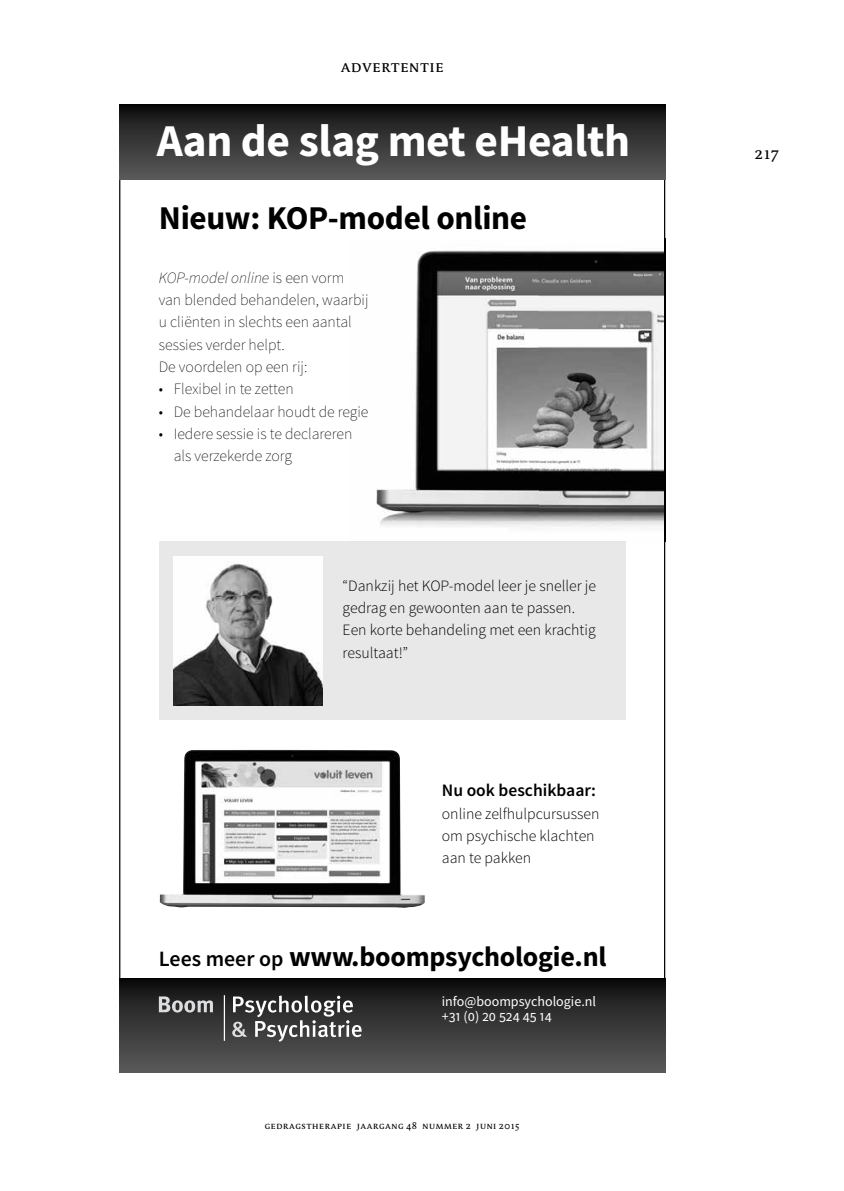
<style>
.page{position:relative;width:844px;height:1191px;background:#fff}
.page>*{position:absolute;margin:0;border:0;box-sizing:border-box;transform-origin:0 0}
.t1{font:700 45.5px "Source Sans Pro";letter-spacing:-.01em;color:#fff}
.t2{font:700 33.25px "Source Sans Pro";letter-spacing:-.01em;color:#000}
.t3{font:700 28px "Source Sans Pro";letter-spacing:-.01em;color:#000}
.t4{font:600 17.5px "Source Sans Pro";color:#000}
.t5{font:200 15.75px/22.4px "Source Sans Pro";color:#000}
.t6{font:300 15.75px/22.4px "Source Sans Pro";color:#000}
.t7{font:14.88px "Parable OT";letter-spacing:.04em;color:#000}
.t8{font:14px/15.8px "Source Sans Pro";color:#fff}
.t9{font:8.75px "Parable OT";letter-spacing:.065em;color:#000}
.s1{font-style:italic}
.s2{font-weight:600;font-size:21.88px}
</style>
<div class="page">
<svg style="left:119px;top:179px;width:546px;height:799px"></svg>
<img style="left:350px;top:239px;width:315px;height:303px">
<img style="left:350px;top:541px;width:275px;height:1px">
<img style="left:174px;top:556px;width:148px;height:149px">
<img style="left:160px;top:750px;width:264px;height:157px">
<div style="left:119px;top:105px;width:546px;height:74px;background:linear-gradient(to bottom,#101010,#5a5a5a)"></div>
<div style="left:119px;top:978px;width:546px;height:94px;background:linear-gradient(to bottom,#0f0f0f,#5b5b5b)"></div>
<svg style="left:159px;top:996px;width:54px;height:16px"></svg>
<svg style="left:232px;top:995px;width:129px;height:46px;background:#636363"></svg>
<hr style="left:224px;top:995px;width:1px;height:45px;background:#fff">
<p class="t7" style="left:340px;top:56px;width:104px">ADVERTENTIE</p>
<h1 class="t1" style="left:157px;top:112px;width:474px">Aan de slag met eHealth</h1>
<h2 class="t2" style="left:159px;top:196px;width:370px">Nieuw: KOP-model online</h2>
<p class="t5" style="left:159px;top:266px;width:211px"><span class="s1">KOP-model online</span> is een vorm van blended behandelen, waarbij u cliënten in slechts een aantal sessies verder helpt.<br>De voordelen op een rij:</p>
<p class="t5" style="left:159px;top:378px;width:136px">• Flexibel in te zetten</p>
<p class="t5" style="left:159px;top:400px;width:211px">• De behandelaar houdt de regie</p>
<p class="t5" style="left:174px;top:422px;width:180px;text-indent:-15px">• Iedere sessie is te declareren als verzekerde zorg</p>
<p class="t6" style="left:342px;top:574px;width:255px">“Dankzij het KOP-model leer je sneller je gedrag en gewoonten aan te passen.<br>Een korte behandeling met een krachtig resultaat!”</p>
<p class="t4" style="left:441px;top:779px;width:155px">Nu ook beschikbaar:</p>
<p class="t6" style="left:441px;top:802px;width:159px">online zelfhulpcursussen om psychische klachten aan te pakken</p>
<h3 class="t3" style="left:159px;top:938px;width:449px"><span class="s2">Lees meer op</span> www.boompsychologie.nl</h3>
<p class="t8" style="left:441px;top:993px;width:156px">info@boompsychologie.nl +31 (0) 20 524 45 14</p>
<p class="t9" style="left:265px;top:1119px;width:256px">GEDRAGSTHERAPIE JAARGANG 48 NUMMER 2 JUNI 2015</p>
<p class="t7" style="left:754px;top:144px;width:26px">217</p>
</div>
